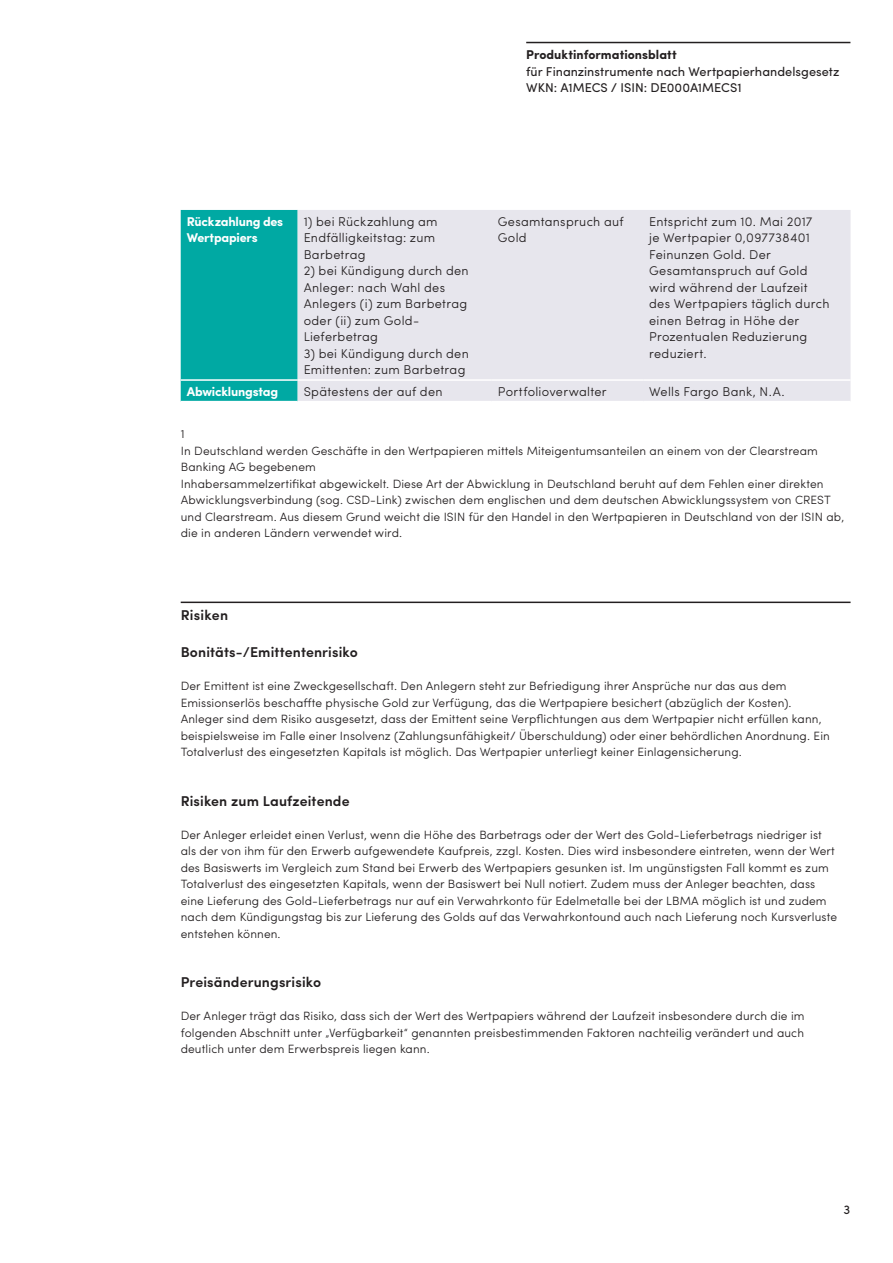
<style>
.page{position:relative;width:893px;height:1263px;background:#fff}
.page>*{position:absolute;margin:0;border:0;box-sizing:border-box;transform-origin:0 0}
.SOURCE___RESEARCH_PA{font:600 14.25px "Sofia Pro";letter-spacing:.01em;color:#231f20}
.SOURCE___BROCHURE{font:600 14.25px "Sofia Pro";letter-spacing:.02em;color:#231f20}
.SOURCE___BROCHURE-2{font:300 12.75px/16.5px "Sofia Pro";letter-spacing:.02em;color:#231f20}
.t1{font:12.75px/16.5px "Sofia Pro";letter-spacing:.005em;color:#231f20}
.SOURCE___BROCHURE-3{font:700 12.75px/16.5px "Sofia Pro";letter-spacing:-.015em;color:#fff}
.SOURCE___RESEARCH_PA-2{font:300 12px/16.5px "Sofia Pro";letter-spacing:.01em;color:#231f20}
.s1{font-weight:700}
</style>
<div class="page">
<hr style="left:526px;top:42px;width:324px;height:1px;background:#231f20">
<div style="left:181px;top:210px;width:117px;height:191px;background:#00a9a3"></div>
<div style="left:298px;top:210px;width:552px;height:191px;background:#e7e6ed"></div>
<hr style="left:181px;top:379px;width:117px;height:2px;background:#fff">
<hr style="left:298px;top:379px;width:194px;height:2px;background:#fff">
<hr style="left:492px;top:379px;width:151px;height:2px;background:#fff">
<hr style="left:643px;top:379px;width:208px;height:2px;background:#fff">
<hr style="left:181px;top:602px;width:670px;height:1px;background:#231f20">
<p class="t1" style="left:526px;top:45px;width:315px"><span class="s1">Produktinformationsblatt<br></span>für Finanzinstrumente nach Wertpapierhandelsgesetz<br>WKN: A1MECS / ISIN: DE000A1MECS1</p>
<p class="SOURCE___BROCHURE-3" style="left:187px;top:212px;width:98px">Rückzahlung des<br>Wertpapiers</p>
<p class="SOURCE___BROCHURE-2" style="left:304px;top:212px;width:136px">1) bei Rückzahlung am</p>
<p class="SOURCE___BROCHURE-2" style="left:304px;top:228px;width:133px">Endfälligkeitstag: zum</p>
<p class="SOURCE___BROCHURE-2" style="left:304px;top:245px;width:64px">Barbetrag</p>
<p class="SOURCE___BROCHURE-2" style="left:304px;top:261px;width:167px">2) bei Kündigung durch den</p>
<p class="SOURCE___BROCHURE-2" style="left:304px;top:278px;width:165px">Anleger: nach Wahl des<br>Anlegers (i) zum Barbetrag oder (ii) zum Gold-<br>Lieferbetrag</p>
<p class="SOURCE___BROCHURE-2" style="left:304px;top:344px;width:167px">3) bei Kündigung durch den</p>
<p class="SOURCE___BROCHURE-2" style="left:304px;top:360px;width:163px">Emittenten: zum Barbetrag</p>
<p class="SOURCE___BROCHURE-2" style="left:498px;top:212px;width:127px">Gesamtanspruch auf<br>Gold</p>
<p class="SOURCE___BROCHURE-2" style="left:649px;top:212px;width:182px">Entspricht zum 10. Mai 2017<br>je Wertpapier 0,097738401<br>Feinunzen Gold. Der<br>Gesamtanspruch auf Gold wird während der Laufzeit des Wertpapiers täglich durch einen Betrag in Höhe der<br>Prozentualen Reduzierung reduziert.</p>
<p class="SOURCE___BROCHURE-3" style="left:187px;top:382px;width:93px">Abwicklungstag</p>
<p class="SOURCE___BROCHURE-2" style="left:304px;top:382px;width:140px">Spätestens der auf den</p>
<p class="SOURCE___BROCHURE-2" style="left:498px;top:382px;width:110px">Portfolioverwalter</p>
<p class="SOURCE___BROCHURE-2" style="left:649px;top:382px;width:137px">Wells Fargo Bank, N.A.</p>
<p class="SOURCE___RESEARCH_PA-2" style="left:181px;top:425px;width:5px">1</p>
<p class="SOURCE___RESEARCH_PA-2" style="left:181px;top:442px;width:639px">In Deutschland werden Geschäfte in den Wertpapieren mittels Miteigentumsanteilen an einem von der Clearstream<br>Banking AG begebenem</p>
<p class="SOURCE___RESEARCH_PA-2" style="left:181px;top:475px;width:665px">Inhabersammelzertifikat abgewickelt. Diese Art der Abwicklung in Deutschland beruht auf dem Fehlen einer direkten Abwicklungsverbindung (sog. CSD-Link) zwischen dem englischen und dem deutschen Abwicklungssystem von CREST und Clearstream. Aus diesem Grund weicht die ISIN für den Handel in den Wertpapieren in Deutschland von der ISIN ab, die in anderen Ländern verwendet wird.</p>
<p class="SOURCE___BROCHURE" style="left:181px;top:604px;width:49px">Risiken</p>
<p class="SOURCE___RESEARCH_PA" style="left:181px;top:641px;width:179px">Bonitäts-/Emittentenrisiko</p>
<p class="SOURCE___RESEARCH_PA-2" style="left:181px;top:677px;width:651px">Der Emittent ist eine Zweckgesellschaft. Den Anlegern steht zur Befriedigung ihrer Ansprüche nur das aus dem Emissionserlös beschaffte physische Gold zur Verfügung, das die Wertpapiere besichert (abzüglich der Kosten).<br>Anleger sind dem Risiko ausgesetzt, dass der Emittent seine Verpflichtungen aus dem Wertpapier nicht erfüllen kann, beispielsweise im Falle einer Insolvenz (Zahlungsunfähigkeit/ Überschuldung) oder einer behördlichen Anordnung. Ein Totalverlust des eingesetzten Kapitals ist möglich. Das Wertpapier unterliegt keiner Einlagensicherung.</p>
<p class="SOURCE___RESEARCH_PA" style="left:181px;top:790px;width:170px">Risiken zum Laufzeitende</p>
<p class="SOURCE___RESEARCH_PA-2" style="left:181px;top:825px;width:658px">Der Anleger erleidet einen Verlust, wenn die Höhe des Barbetrags oder der Wert des Gold-Lieferbetrags niedriger ist als der von ihm für den Erwerb aufgewendete Kaufpreis, zzgl. Kosten. Dies wird insbesondere eintreten, wenn der Wert des Basiswerts im Vergleich zum Stand bei Erwerb des Wertpapiers gesunken ist. Im ungünstigsten Fall kommt es zum Totalverlust des eingesetzten Kapitals, wenn der Basiswert bei Null notiert. Zudem muss der Anleger beachten, dass eine Lieferung des Gold-Lieferbetrags nur auf ein Verwahrkonto für Edelmetalle bei der LBMA möglich ist und zudem nach dem Kündigungstag bis zur Lieferung des Golds auf das Verwahrkontound auch nach Lieferung noch Kursverluste entstehen können.</p>
<p class="SOURCE___RESEARCH_PA" style="left:181px;top:971px;width:142px">Preisänderungsrisiko</p>
<p class="SOURCE___RESEARCH_PA-2" style="left:181px;top:1007px;width:625px;text-align:justify">Der Anleger trägt das Risiko, dass sich der Wert des Wertpapiers während der Laufzeit insbesondere durch die im folgenden Abschnitt unter „Verfügbarkeit“ genannten preisbestimmenden Faktoren nachteilig verändert und auch deutlich unter dem Erwerbspreis liegen kann.</p>
<p class="t1" style="left:844px;top:1200px;width:8px">3</p>
</div>
